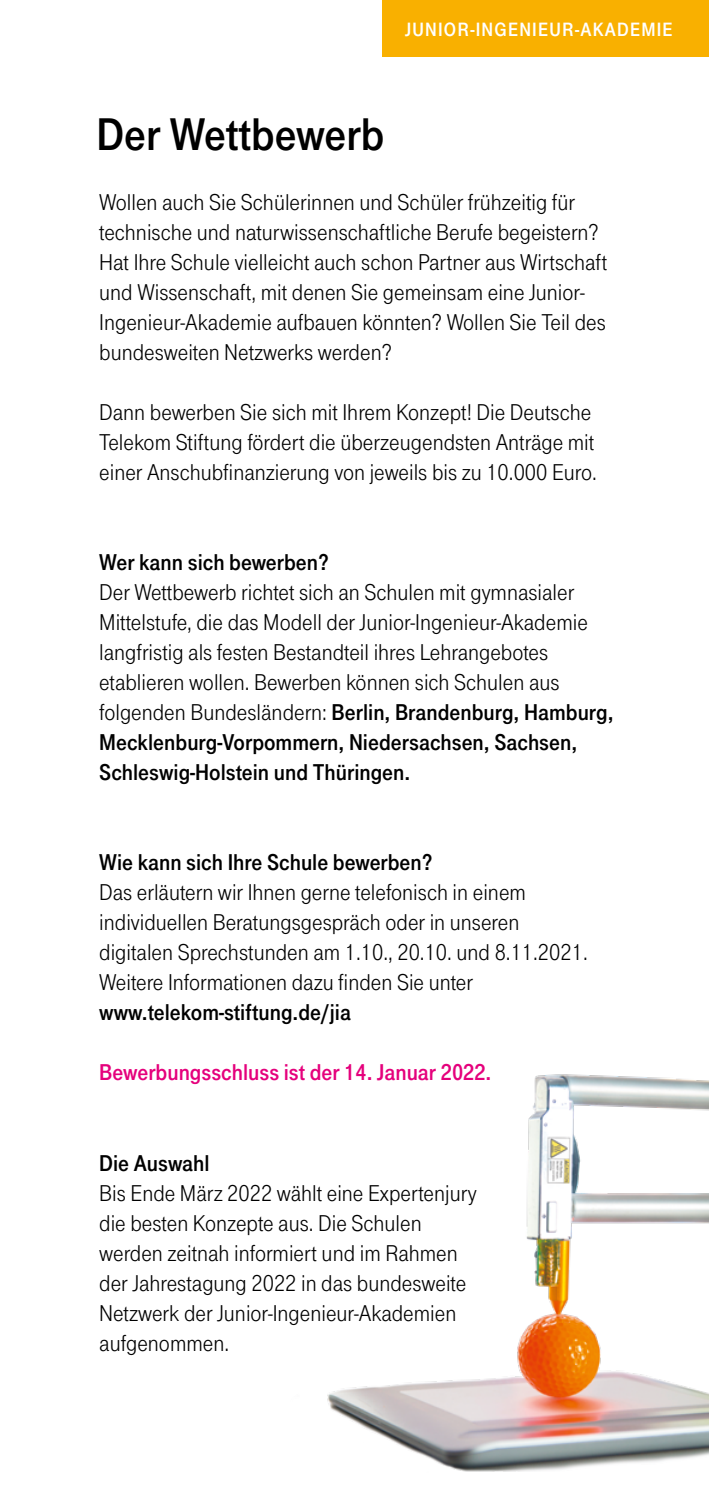
<style>
.page{position:relative;width:709px;height:1489px;background:#fff}
.page>*{position:absolute;margin:0;border:0;box-sizing:border-box;transform-origin:0 0}
.t1{font:47.5px "Tele Grotesk Fett";color:#000}
.t2{font:23.75px/30px "Tele Grotesk Norm";color:#000}
.t3{font:23.75px/30px "Tele Grotesk Fett";color:#000}
.t4{font:23.75px "Tele Grotesk Fett";color:#e5007c}
.t5{font:20px "Tele Grotesk Fett";letter-spacing:.06em;color:#fff}
.s1{font-family:"Tele Grotesk Norm"}
</style>
<div class="page">
<img style="left:327px;top:1074px;width:382px;height:398px">
<div style="left:383px;top:0;width:326px;height:57px;background:#f9b000"></div>
<p class="t5" style="left:405px;top:18px;width:269px">JUNIOR-INGENIEUR-AKADEMIE</p>
<h1 class="t1" style="left:97px;top:108px;width:289px">Der Wettbewerb</h1>
<p class="t2" style="left:99px;top:187px;width:509px">Wollen auch Sie Schülerinnen und Schüler frühzeitig für technische und naturwissenschaftliche Berufe begeistern?<br>Hat Ihre Schule vielleicht auch schon Partner aus Wirtschaft und Wissenschaft, mit denen Sie gemeinsam eine Junior-Ingenieur-Akademie aufbauen könnten? Wollen Sie Teil des bundesweiten Netzwerks werden?</p>
<p class="t2" style="left:99px;top:397px;width:499px">Dann bewerben Sie sich mit Ihrem Konzept! Die Deutsche<br>Telekom Stiftung fördert die überzeugendsten Anträge mit einer Anschubfinanzierung von jeweils bis zu 10.000 Euro.</p>
<p class="t3" style="left:99px;top:547px;width:231px">Wer kann sich bewerben?</p>
<p class="t2" style="left:99px;top:577px;width:490px">Der Wettbewerb richtet sich an Schulen mit gymnasialer Mittelstufe, die das Modell der Junior-Ingenieur-Akademie langfristig als festen Bestandteil ihres Lehrangebotes etablieren wollen. Bewerben können sich Schulen aus</p>
<p class="t3" style="left:99px;top:697px;width:516px"><span class="s1">folgenden Bundesländern:</span> Berlin, Brandenburg, Hamburg,<br>Mecklenburg-Vorpommern, Niedersachsen, Sachsen,<br>Schleswig-Holstein und Thüringen.</p>
<p class="t3" style="left:99px;top:847px;width:335px">Wie kann sich Ihre Schule bewerben?</p>
<p class="t2" style="left:99px;top:877px;width:490px">Das erläutern wir Ihnen gerne telefonisch in einem individuellen Beratungsgespräch oder in unseren digitalen Sprechstunden am 1.10., 20.10. und 8.11.2021.<br>Weitere Informationen dazu finden Sie unter</p>
<p class="t3" style="left:99px;top:997px;width:253px">www.telekom-stiftung.de/jia</p>
<p class="t4" style="left:99px;top:1059px;width:394px">Bewerbungsschluss ist der 14. Januar 2022.</p>
<p class="t3" style="left:99px;top:1147px;width:112px">Die Auswahl</p>
<p class="t2" style="left:99px;top:1177px;width:379px">Bis Ende März 2022 wählt eine Expertenjury die besten Konzepte aus. Die Schulen werden zeitnah informiert und im Rahmen der Jahrestagung 2022 in das bundesweite Netzwerk der Junior-Ingenieur-Akademien aufgenommen.</p>
</div>
